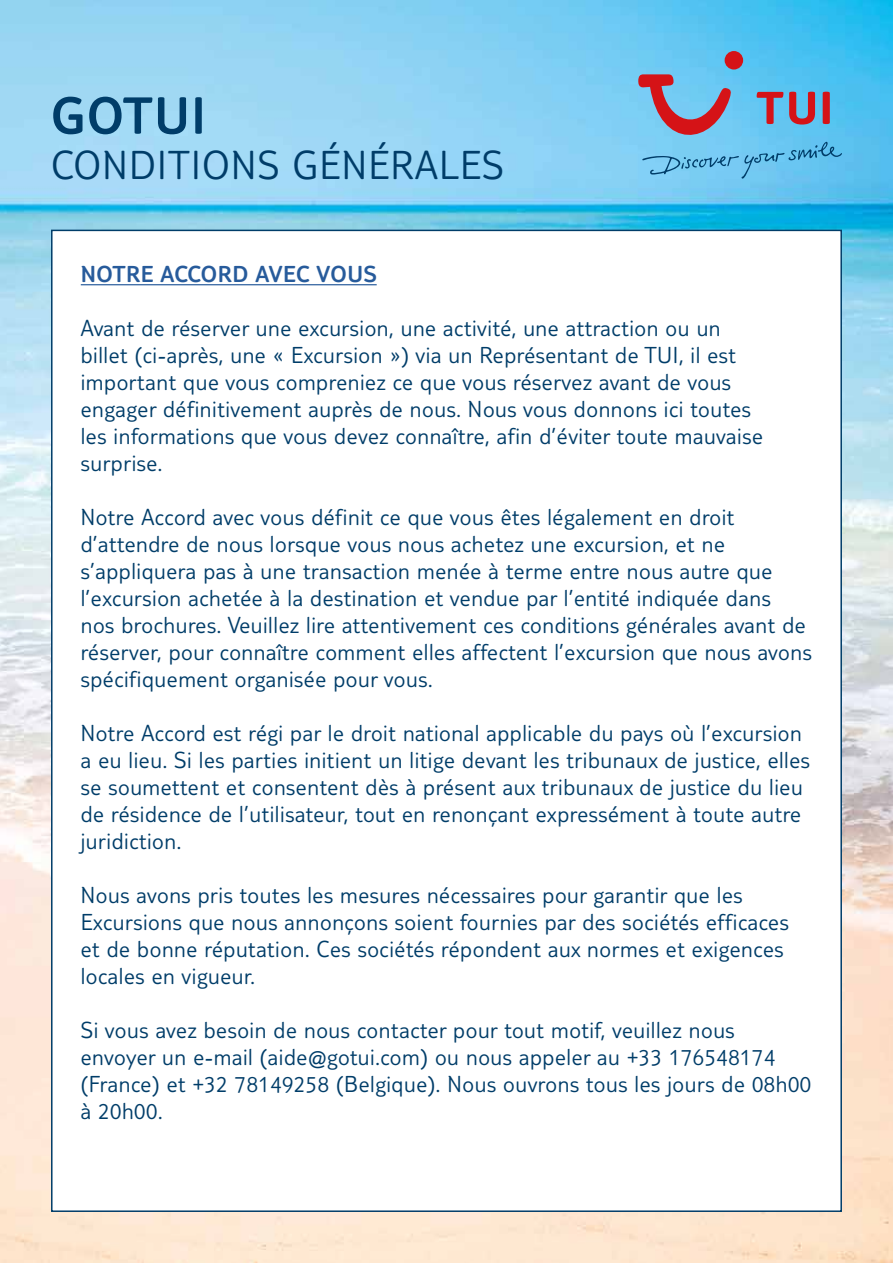
<style>
.page{position:relative;width:893px;height:1263px;background:#fff}
.page>*{position:absolute;margin:0;border:0;box-sizing:border-box;transform-origin:0 0}
.t1{font:300 54px "TUI Type";letter-spacing:.03em;color:#003d69}
.t2{font:300 42px "TUI Type";letter-spacing:.03em;color:#003d69}
.t3{font:300 24px/27px "TUI Type";letter-spacing:.025em;color:#003d69}
.t4{font:300 24px "TUI Type";letter-spacing:.025em;color:#275b9b}
</style>
<div class="page">
<img style="left:0;top:0;width:893px;height:1263px">
<div style="left:725px;top:51px;width:18px;height:19px;background:#d51317;border-radius:50%"></div>
<svg style="left:638px;top:74px;width:204px;height:105px"></svg>
<div style="left:51px;top:230px;width:791px;height:982px;background:#fff;border:2px solid #003d69"></div>
<hr style="left:81px;top:284px;width:296px;height:1px;background:#275b9b">
<h1 class="t1" style="left:51px;top:85px;width:156px">GOTUI</h1>
<h2 class="t2" style="left:51px;top:141px;width:454px">CONDITIONS GÉNÉRALES</h2>
<p class="t4" style="left:81px;top:260px;width:297px">NOTRE ACCORD AVEC VOUS</p>
<p class="t3" style="left:81px;top:314px;width:684px">Avant de réserver une excursion, une activité, une attraction ou un billet (ci-après, une « Excursion ») via un Représentant de TUI, il est important que vous compreniez ce que vous réservez avant de vous engager définitivement auprès de nous. Nous vous donnons ici toutes les informations que vous devez connaître, afin d’éviter toute mauvaise surprise.</p>
<p class="t3" style="left:81px;top:503px;width:733px">Notre Accord avec vous définit ce que vous êtes légalement en droit d’attendre de nous lorsque vous nous achetez une excursion, et ne s’appliquera pas à une transaction menée à terme entre nous autre que l’excursion achetée à la destination et vendue par l’entité indiquée dans<br>nos brochures. Veuillez lire attentivement ces conditions générales avant de réserver, pour connaître comment elles affectent l’excursion que nous avons spécifiquement organisée pour vous.</p>
<p class="t3" style="left:81px;top:719px;width:731px">Notre Accord est régi par le droit national applicable du pays où l’excursion a eu lieu. Si les parties initient un litige devant les tribunaux de justice, elles se soumettent et consentent dès à présent aux tribunaux de justice du lieu de résidence de l’utilisateur, tout en renonçant expressément à toute autre juridiction.</p>
<p class="t3" style="left:81px;top:881px;width:710px">Nous avons pris toutes les mesures nécessaires pour garantir que les Excursions que nous annonçons soient fournies par des sociétés efficaces et de bonne réputation. Ces sociétés répondent aux normes et exigences locales en vigueur.</p>
<p class="t3" style="left:81px;top:1016px;width:732px">Si vous avez besoin de nous contacter pour tout motif, veuillez nous envoyer un e-mail (aide@gotui.com) ou nous appeler au +33 176548174 (France) et +32 78149258 (Belgique). Nous ouvrons tous les jours de 08h00 à 20h00.</p>
</div>
